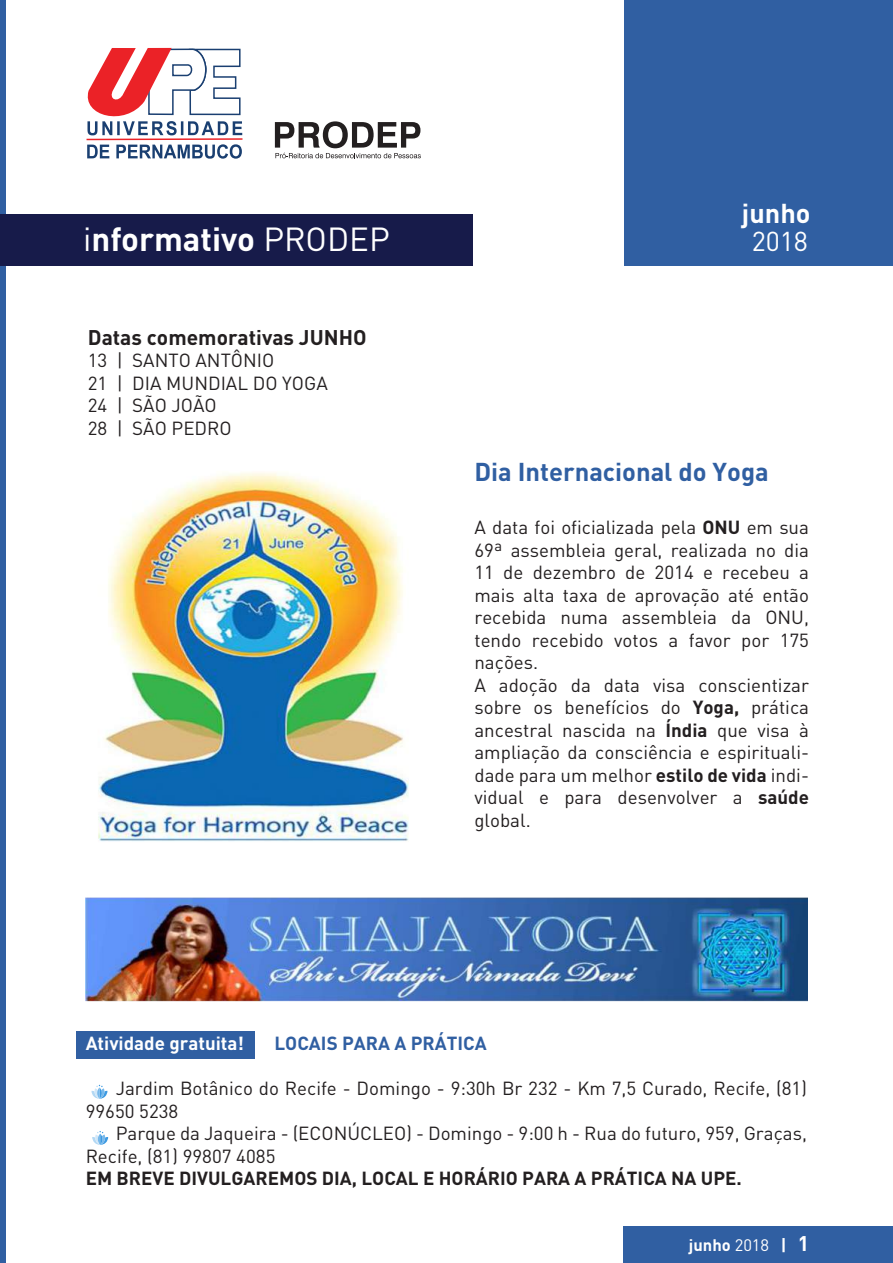
<style>
.page{position:relative;width:893px;height:1263px;background:#fff}
.page>*{position:absolute;margin:0;border:0;box-sizing:border-box;transform-origin:0 0}
.t1{font:700 33px "DIN Pro";color:#fff}
.t2{font:700 27px "DIN Pro";color:#fff}
.t3{font:27px "DIN Pro";color:#fff}
.t4{font:700 25.5px "DIN Pro";color:#305fa2}
.t5{font:700 21px "DIN Pro";color:#231f20}
.t6{font:18.75px/22.5px "DIN Pro";color:#231f20}
.t7{font:700 18.75px "DIN Pro";color:#231f20}
.t8{font:700 18.75px "DIN Pro";color:#fff}
.t9{font:700 18.75px "DIN Pro";color:#305fa2}
.t10{font:700 16.5px "DIN Pro";color:#fff}
.s1{font-weight:400}
.s2{font-weight:700}
.s3{font-size:21px}
</style>
<div class="page">
<div style="left:624px;top:0;width:269px;height:265px;background:#305fa2"></div>
<div style="left:624px;top:1226px;width:269px;height:37px;background:#305fa2"></div>
<div style="left:0;top:0;width:5px;height:1263px;background:#305fa2"></div>
<svg style="left:275px;top:121px;width:146px;height:37px"></svg>
<svg style="left:86px;top:48px;width:157px;height:111px"></svg>
<div style="left:0;top:214px;width:473px;height:51px;background:#171b4a"></div>
<img style="left:85px;top:897px;width:722px;height:105px">
<img style="left:98px;top:472px;width:311px;height:370px">
<div style="left:76px;top:1031px;width:179px;height:28px;background:#305fa2"></div>
<svg style="left:91px;top:1085px;width:16px;height:14px"></svg>
<svg style="left:92px;top:1131px;width:16px;height:14px"></svg>
<h1 class="t1" style="left:83px;top:211px;width:308px"><span class="s1">i</span>nformativo <span class="s1">PRODEP</span></h1>
<p class="t5" style="left:88px;top:320px;width:280px">Datas comemorativas JUNHO</p>
<p class="t6" style="left:88px;top:347px;width:241px">13 | SANTO ANTÔNIO<br>21 | DIA MUNDIAL DO YOGA<br>24 | SÃO JOÃO<br>28 | SÃO PEDRO</p>
<h2 class="t2" style="left:742px;top:191px;width:70px">junho</h2>
<h2 class="t3" style="left:752px;top:220px;width:58px">2018</h2>
<h3 class="t4" style="left:474px;top:451px;width:296px">Dia Internacional do Yoga</h3>
<p class="t6" style="left:474px;top:514px;width:336px">A data foi oficializada pela <span class="s2">ONU</span> em sua<br>69ª assembleia geral, realizada no dia<br>11 de dezembro de 2014 e recebeu a mais alta taxa de aprovação até então recebida numa assembleia da ONU, tendo recebido votos a favor por 175 nações.<br>A adoção da data visa conscientizar sobre os benefícios do <span class="s2">Yoga,</span> prática ancestral nascida na <span class="s2">Índia</span> que visa à ampliação da consciência e espirituali&shy;dade para um melhor <span class="s2">estilo de vida</span> indi&shy;vidual e para desenvolver a <span class="s2">saúde </span>global.</p>
<p class="t8" style="left:86px;top:1028px;width:160px">Atividade gratuita!</p>
<p class="t9" style="left:274px;top:1028px;width:214px">LOCAIS PARA A PRÁTICA</p>
<p class="t6" style="left:86px;top:1075px;width:723px;text-indent:30px">Jardim Botânico do Recife - Domingo - 9:30h Br 232 - Km 7,5 Curado, Recife, (81)<br>99650 5238</p>
<p class="t6" style="left:86px;top:1120px;width:723px;text-indent:30px">Parque da Jaqueira - (ECONÚCLEO) - Domingo - 9:00 h - Rua do futuro, 959, Graças,<br>Recife, (81) 99807 4085</p>
<p class="t7" style="left:86px;top:1163px;width:658px">EM BREVE DIVULGAREMOS DIA, LOCAL E HORÁRIO PARA A PRÁTICA NA UPE.</p>
<p class="t10" style="left:689px;top:1231px;width:122px">junho <span class="s1">2018</span> | <span class="s3">1</span></p>
</div>
